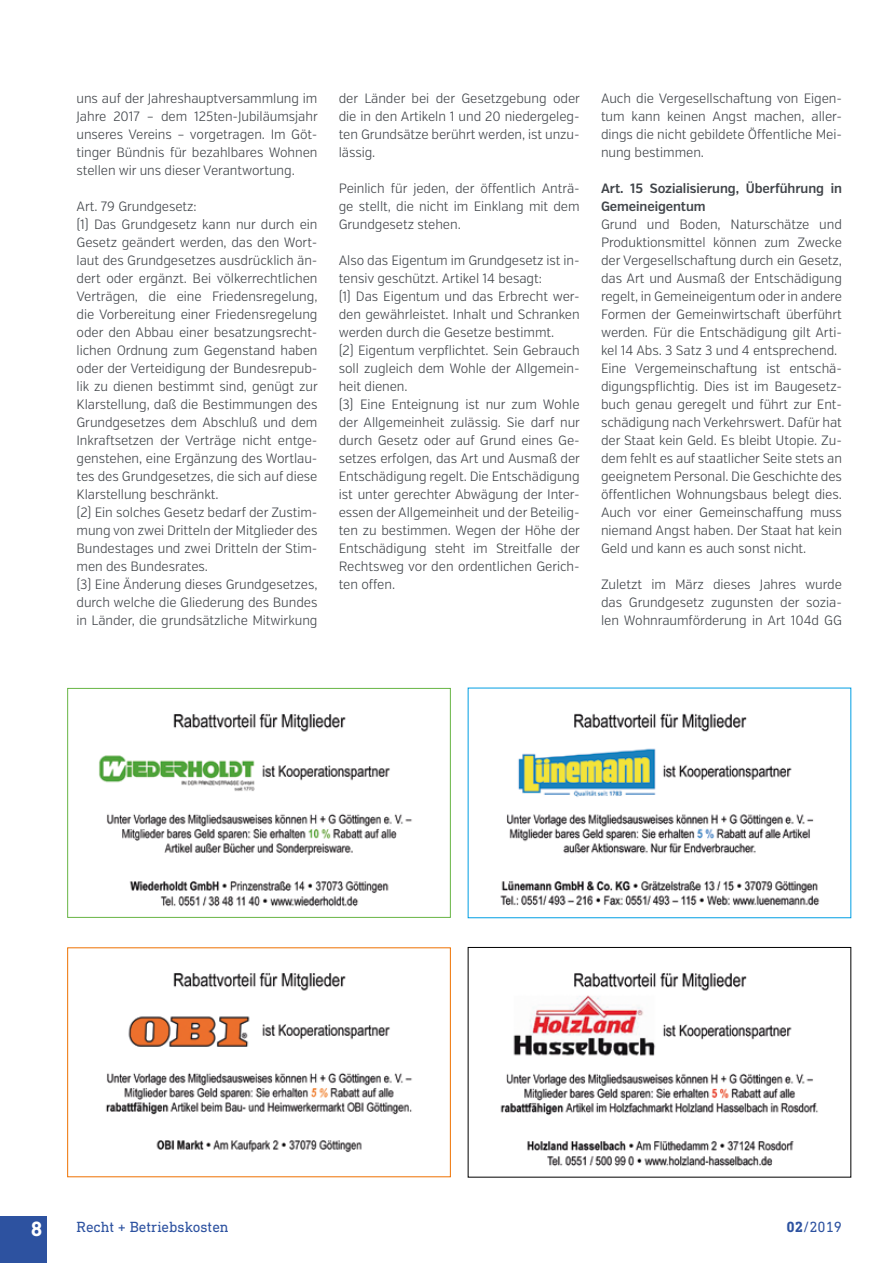
<style>
.page{position:relative;width:893px;height:1263px;background:#fff}
.page>*{position:absolute;margin:0;border:0;box-sizing:border-box;transform-origin:0 0}
.t1{font:700 21px "DIN Next Slab Pro";color:#fff}
.t2{font:15px "DIN Next Slab Pro";color:#2d52a0}
.t3{font:300 13.5px/18px "Verb Cond";letter-spacing:-.005em;color:#41454a;text-align:justify}
.t4{font:600 13.5px/18px "Verb Cond";letter-spacing:-.005em;color:#41454a}
.s1{font-weight:700}
</style>
<div class="page">
<div style="left:0;top:1216px;width:47px;height:47px;background:#2d52a0"></div>
<img style="left:106px;top:972px;width:306px;height:181px">
<div style="left:67px;top:947px;width:384px;height:230px;border:1px solid #ee7100"></div>
<img style="left:99px;top:713px;width:313px;height:194px">
<div style="left:67px;top:688px;width:384px;height:230px;border:1px solid #67b544"></div>
<img style="left:500px;top:973px;width:318px;height:193px">
<div style="left:468px;top:947px;width:383px;height:230px;border:1px solid #000"></div>
<img style="left:500px;top:713px;width:320px;height:193px">
<p class="t3" style="left:77px;top:90px;width:243px">uns auf der Jahreshauptversammlung im Jahre 2017 – dem 125ten-Jubiläumsjahr unseres Vereins – vorgetragen. Im Göt&shy;tinger Bündnis für bezahlbares Wohnen stellen wir uns dieser Verantwortung.</p>
<p class="t3" style="left:77px;top:198px;width:243px;text-align:left">Art. 79 Grundgesetz:<br>(1) Das Grundgesetz kann nur durch ein Gesetz geändert werden, das den Wort&shy;laut des Grundgesetzes ausdrücklich än&shy;dert oder ergänzt. Bei völkerrechtlichen Verträgen, die eine Friedensregelung, die Vorbereitung einer Friedensregelung oder den Abbau einer besatzungsrecht&shy;lichen Ordnung zum Gegenstand haben oder der Verteidigung der Bundesrepub&shy;lik zu dienen bestimmt sind, genügt zur Klarstellung, daß die Bestimmungen des Grundgesetzes dem Abschluß und dem Inkraftsetzen der Verträge nicht entge&shy;genstehen, eine Ergänzung des Wortlau&shy;tes des Grundgesetzes, die sich auf diese Klarstellung beschränkt.<br>(2) Ein solches Gesetz bedarf der Zustim&shy;mung von zwei Dritteln der Mitglieder des Bundestages und zwei Dritteln der Stim&shy;men des Bundesrates.<br>(3) Eine Änderung dieses Grundgesetzes, durch welche die Gliederung des Bundes in Länder, die grundsätzliche Mitwirkung</p>
<p class="t3" style="left:339px;top:89px;width:243px">der Länder bei der Gesetzgebung oder die in den Artikeln 1 und 20 niedergeleg&shy;ten Grundsätze berührt werden, ist unzu&shy;lässig.</p>
<p class="t3" style="left:339px;top:179px;width:242px">Peinlich für jeden, der öffentlich Anträ&shy;ge stellt, die nicht im Einklang mit dem Grundgesetz stehen.</p>
<p class="t3" style="left:339px;top:251px;width:243px;text-align:left">Also das Eigentum im Grundgesetz ist in&shy;tensiv geschützt. Artikel 14 besagt:<br>(1) Das Eigentum und das Erbrecht wer&shy;den gewährleistet. Inhalt und Schranken werden durch die Gesetze bestimmt.<br>(2) Eigentum verpflichtet. Sein Gebrauch soll zugleich dem Wohle der Allgemein&shy;heit dienen.<br>(3) Eine Enteignung ist nur zum Wohle der Allgemeinheit zulässig. Sie darf nur durch Gesetz oder auf Grund eines Ge&shy;setzes erfolgen, das Art und Ausmaß der Entschädigung regelt. Die Entschädigung ist unter gerechter Abwägung der Inter&shy;essen der Allgemeinheit und der Beteilig&shy;ten zu bestimmen. Wegen der Höhe der Entschädigung steht im Streitfalle der Rechtsweg vor den ordentlichen Gerich&shy;ten offen.</p>
<p class="t3" style="left:601px;top:89px;width:242px">Auch die Vergesellschaftung von Eigen&shy;tum kann keinen Angst machen, aller&shy;dings die nicht gebildete Öffentliche Mei&shy;nung bestimmen.</p>
<p class="t4" style="left:601px;top:179px;width:242px">Art. 15 Sozialisierung, Überführung in<br>Gemeineigentum</p>
<p class="t3" style="left:601px;top:215px;width:242px;text-align:left">Grund und Boden, Naturschätze und Produktionsmittel können zum Zwecke der Vergesellschaftung durch ein Gesetz, das Art und Ausmaß der Entschädigung regelt, in Gemeineigentum oder in andere Formen der Gemeinwirtschaft überführt werden. Für die Entschädigung gilt Arti&shy;kel 14 Abs. 3 Satz 3 und 4 entsprechend.<br>Eine Vergemeinschaftung ist entschä&shy;digungspflichtig. Dies ist im Baugesetz&shy;buch genau geregelt und führt zur Ent&shy;schädigung nach Verkehrswert. Dafür hat der Staat kein Geld. Es bleibt Utopie. Zu&shy;dem fehlt es auf staatlicher Seite stets an geeignetem Personal. Die Geschichte des öffentlichen Wohnungsbaus belegt dies.<br>Auch vor einer Gemeinschaffung muss niemand Angst haben. Der Staat hat kein Geld und kann es auch sonst nicht.</p>
<p class="t3" style="left:601px;top:575px;width:242px">Zuletzt im März dieses Jahres wurde das Grundgesetz zugunsten der sozia&shy;len Wohnraumförderung in Art 104d GG</p>
<h1 class="t1" style="left:31px;top:1217px;width:13px">8</h1>
<p class="t2" style="left:77px;top:1218px;width:154px">Recht + Betriebskosten</p>
<p class="t2" style="left:786px;top:1218px;width:57px"><span class="s1">02</span>/2019</p>
</div>
